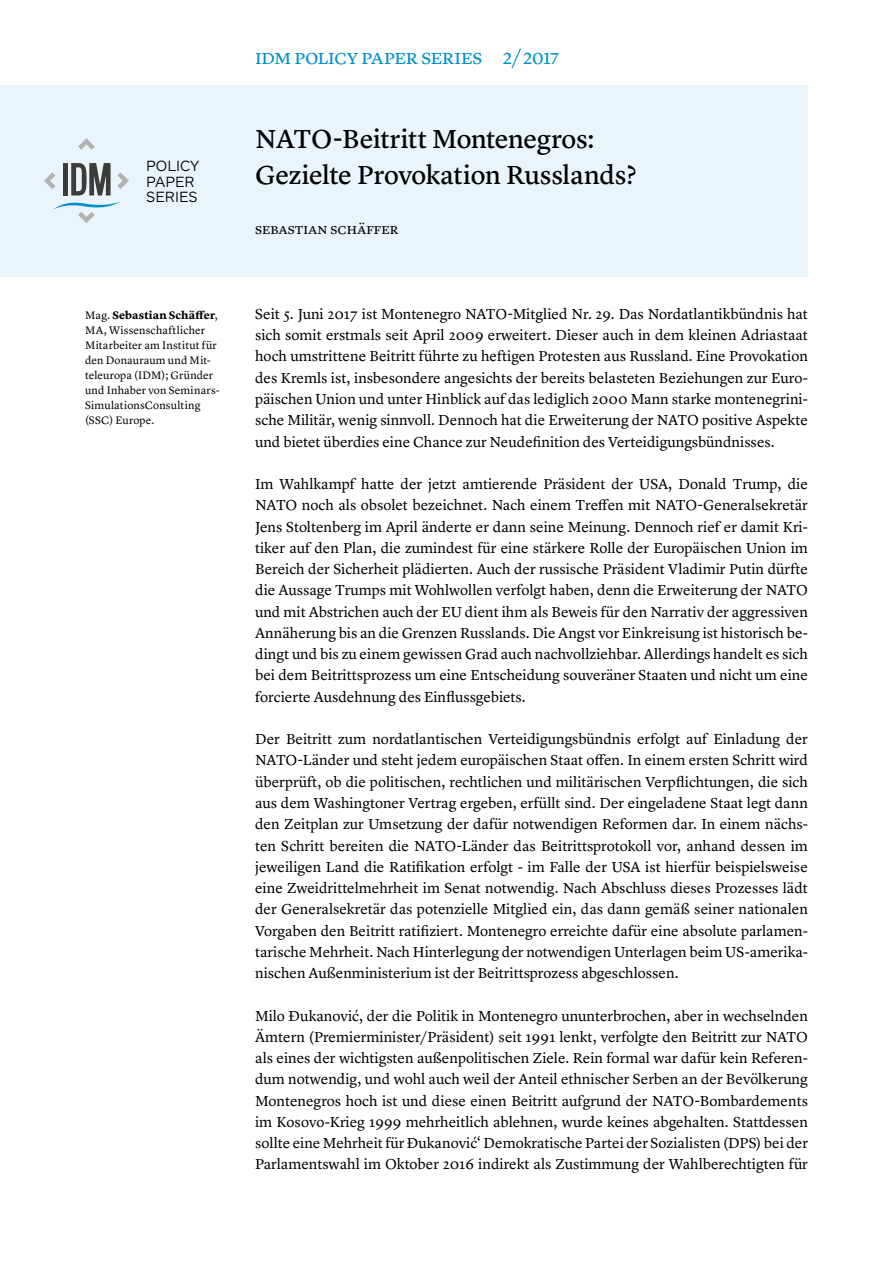
<style>
.page{position:relative;width:893px;height:1263px;background:#fff}
.page>*{position:absolute;margin:0;border:0;box-sizing:border-box;transform-origin:0 0}
.t1{font:27px/36px "Lyon Text Regular No.2";letter-spacing:-.015em;color:#000}
.titel{font:21px "Lyon Text";letter-spacing:-.02em;color:#0091c7}
.t2{font:300 15.45px/15.5px "ARS Maquette";color:#000}
.Autoren{font:15px/21.3px "Lyon Text";color:#000;text-align:justify}
.t3{font:11.25px/15px "Lyon Text";letter-spacing:.02em;color:#000}
.s1{font-weight:700}
</style>
<div class="page">
<div style="left:0;top:85px;width:808px;height:191px;background:#eaf4fb"></div>
<svg style="left:44px;top:172px;width:11px;height:17px"></svg>
<svg style="left:78px;top:138px;width:17px;height:12px"></svg>
<svg style="left:53px;top:202px;width:66px;height:21px"></svg>
<svg style="left:117px;top:172px;width:12px;height:17px"></svg>
<div style="left:63px;top:163px;width:5px;height:32px;background:#3c3c3b"></div>
<svg style="left:71px;top:163px;width:40px;height:32px"></svg>
<p class="t2" style="left:146px;top:158px;width:55px">POLICY<br>PAPER<br>SERIES</p>
<p class="titel" style="left:255px;top:41px;width:306px">IDM Policy Paper Series 2/ 2017</p>
<h1 class="t1" style="left:255px;top:119px;width:383px">NATO-Beitritt Montenegros:<br>Gezielte Provokation Russlands?</h1>
<p class="Autoren" style="left:255px;top:217px;width:145px">Sebastian Schäffer</p>
<p class="t3" style="left:85px;top:307px;width:136px">Mag. <span class="s1">Sebastian Schäffer</span>,<br>MA, Wissenschaftlicher<br>Mitarbeiter am Institut für den Donauraum und Mit&shy;teleuropa (IDM); Gründer und Inhaber von Seminars-<br>SimulationsConsulting (SSC) Europe.</p>
<p class="Autoren" style="left:255px;top:302px;width:554px">Seit 5. Juni 2017 ist Montenegro NATO-Mitglied Nr. 29. Das Nordatlantikbündnis hat sich somit erstmals seit April 2009 erweitert. Dieser auch in dem kleinen Adriastaat hoch umstrittene Beitritt führte zu heftigen Protesten aus Russland. Eine Provokation des Kremls ist, insbesondere angesichts der bereits belasteten Beziehungen zur Euro&shy;päischen Union und unter Hinblick auf das lediglich 2000 Mann starke montenegrini&shy;sche Militär, wenig sinnvoll. Dennoch hat die Erweiterung der NATO positive Aspekte und bietet überdies eine Chance zur Neudefinition des Verteidigungsbündnisses.</p>
<p class="Autoren" style="left:255px;top:472px;width:554px">Im Wahlkampf hatte der jetzt amtierende Präsident der USA, Donald Trump, die NATO noch als obsolet bezeichnet. Nach einem Treffen mit NATO-Generalsekretär Jens Stoltenberg im April änderte er dann seine Meinung. Dennoch rief er damit Kri&shy;tiker auf den Plan, die zumindest für eine stärkere Rolle der Europäischen Union im Bereich der Sicherheit plädierten. Auch der russische Präsident Vladimir Putin dürfte die Aussage Trumps mit Wohlwollen verfolgt haben, denn die Erweiterung der NATO und mit Abstrichen auch der EU dient ihm als Beweis für den Narrativ der aggressiven Annäherung bis an die Grenzen Russlands. Die Angst vor Einkreisung ist historisch be&shy;dingt und bis zu einem gewissen Grad auch nachvollziehbar. Allerdings handelt es sich bei dem Beitrittsprozess um eine Entscheidung souveräner Staaten und nicht um eine forcierte Ausdehnung des Einflussgebiets.</p>
<p class="Autoren" style="left:255px;top:727px;width:554px">Der Beitritt zum nordatlantischen Verteidigungsbündnis erfolgt auf Einladung der NATO-Länder und steht jedem europäischen Staat offen. In einem ersten Schritt wird überprüft, ob die politischen, rechtlichen und militärischen Verpflichtungen, die sich aus dem Washingtoner Vertrag ergeben, erfüllt sind. Der eingeladene Staat legt dann den Zeitplan zur Umsetzung der dafür notwendigen Reformen dar. In einem nächs&shy;ten Schritt bereiten die NATO-Länder das Beitrittsprotokoll vor, anhand dessen im jeweiligen Land die Ratifikation erfolgt - im Falle der USA ist hierfür beispielsweise eine Zweidrittelmehrheit im Senat notwendig. Nach Abschluss dieses Prozesses lädt der Generalsekretär das potenzielle Mitglied ein, das dann gemäß seiner nationalen Vorgaben den Beitritt ratifiziert. Montenegro erreichte dafür eine absolute parlamen&shy;tarische Mehrheit. Nach Hinterlegung der notwendigen Unterlagen beim US-amerika&shy;nischen Außenministerium ist der Beitrittsprozess abgeschlossen.</p>
<p class="Autoren" style="left:255px;top:1004px;width:554px">Milo Đukanović, der die Politik in Montenegro ununterbrochen, aber in wechselnden Ämtern (Premierminister/Präsident) seit 1991 lenkt, verfolgte den Beitritt zur NATO als eines der wichtigsten außenpolitischen Ziele. Rein formal war dafür kein Referen&shy;dum notwendig, und wohl auch weil der Anteil ethnischer Serben an der Bevölkerung Montenegros hoch ist und diese einen Beitritt aufgrund der NATO-Bombardements im Kosovo-Krieg 1999 mehrheitlich ablehnen, wurde keines abgehalten. Stattdessen sollte eine Mehrheit für Đukanović‘ Demokratische Partei der Sozialisten (DPS) bei der Parlamentswahl im Oktober 2016 indirekt als Zustimmung der Wahlberechtigten für</p>
</div>
